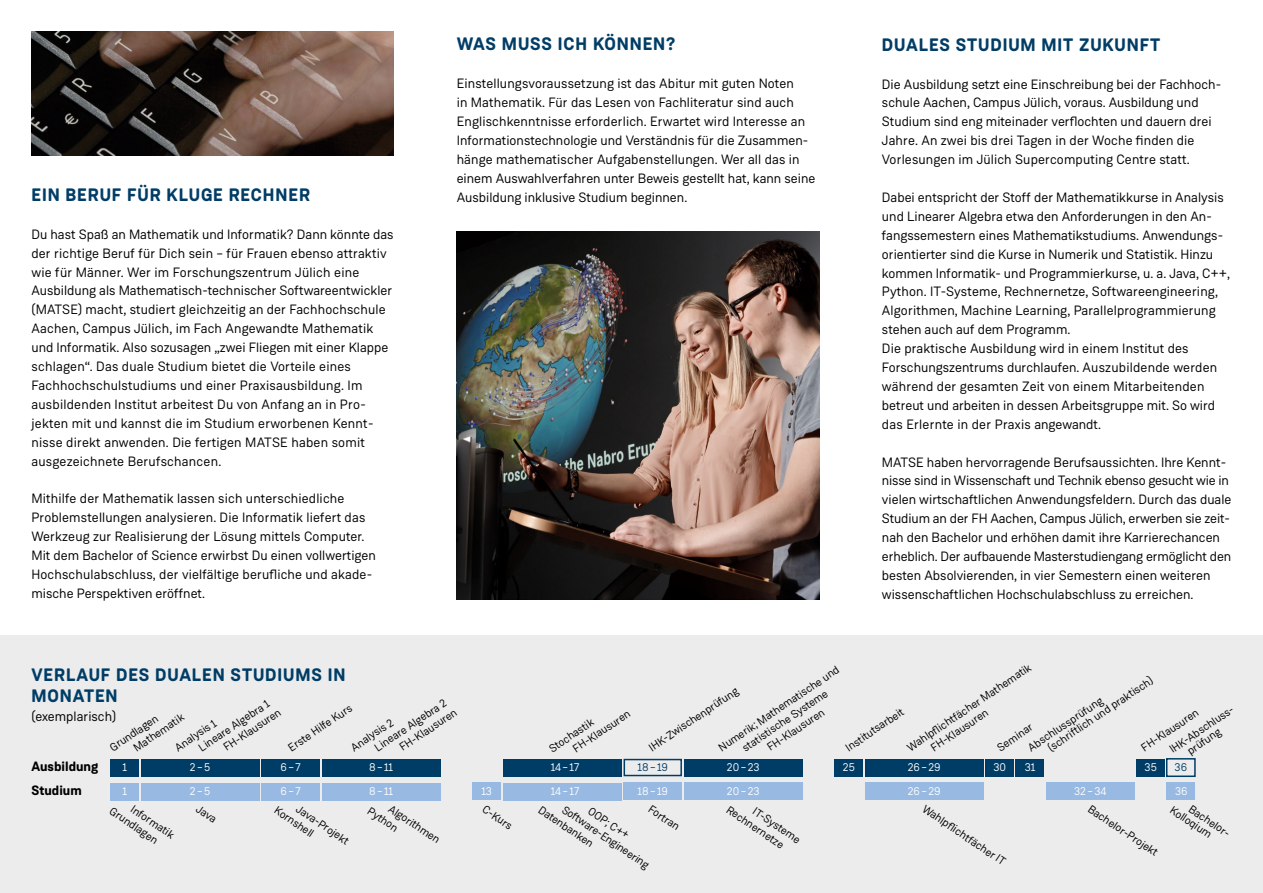
<style>
.page{position:relative;width:1263px;height:893px;background:#fff}
.page>*{position:absolute;margin:0;border:0;box-sizing:border-box;transform-origin:0 0}
.t1{font:700 18px/21.6px "Weissenhof Grotesk";letter-spacing:.05em;color:#003d66}
.t2{font:13.5px/18.9px "Weissenhof Grotesk";color:#000}
.t3{font:700 13.5px/24px "Weissenhof Grotesk";color:#000}
.t4{font:11.25px/13.5px "Weissenhof Grotesk";color:#000}
.t5{font:11.25px/24px "Weissenhof Grotesk";letter-spacing:-.005em;color:#fff}
.t6{font:11.25px "Weissenhof Grotesk";color:#003d66}
</style>
<div class="page">
<img style="left:31px;top:31px;width:363px;height:124px">
<img style="left:457px;top:232px;width:362px;height:367px">
<div style="left:0;top:636px;width:1263px;height:257px;background:#ececed"></div>
<div style="left:111px;top:783px;width:28px;height:17px;background:#97b9e2"></div>
<div style="left:141px;top:783px;width:118px;height:17px;background:#97b9e2"></div>
<div style="left:261px;top:783px;width:59px;height:17px;background:#97b9e2"></div>
<div style="left:261px;top:759px;width:59px;height:17px;background:#003d66"></div>
<div style="left:503px;top:759px;width:119px;height:17px;background:#003d66"></div>
<div style="left:503px;top:783px;width:119px;height:17px;background:#97b9e2"></div>
<div style="left:1166px;top:758px;width:30px;height:19px;border:2px solid #003d66"></div>
<div style="left:623px;top:759px;width:59px;height:17px;border:2px solid #003d66"></div>
<div style="left:623px;top:783px;width:59px;height:17px;background:#97b9e2"></div>
<div style="left:684px;top:759px;width:119px;height:17px;background:#003d66"></div>
<div style="left:684px;top:782px;width:119px;height:18px;background:#97b9e2"></div>
<div style="left:865px;top:759px;width:119px;height:17px;background:#003d66"></div>
<div style="left:865px;top:782px;width:119px;height:18px;background:#97b9e2"></div>
<div style="left:835px;top:759px;width:28px;height:17px;background:#003d66"></div>
<div style="left:986px;top:759px;width:28px;height:17px;background:#003d66"></div>
<div style="left:1016px;top:759px;width:28px;height:17px;background:#003d66"></div>
<div style="left:1046px;top:782px;width:88px;height:18px;background:#97b9e2"></div>
<div style="left:141px;top:759px;width:118px;height:17px;background:#003d66"></div>
<div style="left:111px;top:759px;width:28px;height:17px;background:#003d66"></div>
<div style="left:473px;top:783px;width:28px;height:17px;background:#97b9e2"></div>
<div style="left:322px;top:759px;width:118px;height:17px;background:#003d66"></div>
<div style="left:322px;top:783px;width:118px;height:17px;background:#97b9e2"></div>
<div style="left:1136px;top:759px;width:29px;height:17px;background:#003d66"></div>
<div style="left:1166px;top:782px;width:29px;height:18px;background:#97b9e2"></div>
<h1 class="t1" style="left:31px;top:184px;width:280px">EIN BERUF FÜR KLUGE RECHNER</h1>
<p class="t2" style="left:31px;top:225px;width:364px">Du hast Spaß an Mathematik und Informatik? Dann könnte das der richtige Beruf für Dich sein – für Frauen ebenso attraktiv wie für Männer. Wer im Forschungszentrum Jülich eine Ausbildung als Mathematisch-technischer Softwareentwickler (MATSE) macht, studiert gleichzeitig an der Fachhochschule Aachen, Campus Jülich, im Fach Angewandte Mathematik und Informatik. Also sozusagen „zwei Fliegen mit einer Klappe schlagen“. Das duale Studium bietet die Vorteile eines Fachhochschulstudiums und einer Praxisausbildung. Im ausbildenden Institut arbeitest Du von Anfang an in Pro&shy;jekten mit und kannst die im Studium erworbenen Kennt&shy;nisse direkt anwenden. Die fertigen MATSE haben somit ausgezeichnete Berufschancen.</p>
<p class="t2" style="left:31px;top:489px;width:346px">Mithilfe der Mathematik lassen sich unterschiedliche Problemstellungen analysieren. Die Informatik liefert das Werkzeug zur Realisierung der Lösung mittels Computer.<br>Mit dem Bachelor of Science erwirbst Du einen vollwertigen Hochschulabschluss, der vielfältige berufliche und akade&shy;mische Perspektiven eröffnet.</p>
<h1 class="t1" style="left:457px;top:34px;width:220px">WAS MUSS ICH KÖNNEN?</h1>
<p class="t2" style="left:457px;top:74px;width:360px">Einstellungsvoraussetzung ist das Abitur mit guten Noten<br>in Mathematik. Für das Lesen von Fachliteratur sind auch Englischkenntnisse erforderlich. Erwartet wird Interesse an Informationstechnologie und Verständnis für die Zusammen&shy;hänge mathematischer Aufgabenstellungen. Wer all das in einem Auswahlverfahren unter Beweis gestellt hat, kann seine Ausbildung inklusive Studium beginnen.</p>
<h1 class="t1" style="left:882px;top:34px;width:280px">DUALES STUDIUM MIT ZUKUNFT</h1>
<p class="t2" style="left:882px;top:74px;width:341px">Die Ausbildung setzt eine Einschreibung bei der Fachhoch&shy;schule Aachen, Campus Jülich, voraus. Ausbildung und Studium sind eng miteinader verflochten und dauern drei Jahre. An zwei bis drei Tagen in der Woche finden die Vorlesungen im Jülich Supercomputing Centre statt.</p>
<p class="t2" style="left:882px;top:188px;width:350px">Dabei entspricht der Stoff der Mathematikkurse in Analysis und Linearer Algebra etwa den Anforderungen in den An&shy;fangssemestern eines Mathematikstudiums. Anwendungs&shy;orientierter sind die Kurse in Numerik und Statistik. Hinzu kommen Informatik- und Programmierkurse, u. a. Java, C++, Python. IT-Systeme, Rechnernetze, Softwareengineering, Algorithmen, Machine Learning, Parallelprogrammierung stehen auch auf dem Programm.<br>Die praktische Ausbildung wird in einem Institut des Forschungszentrums durchlaufen. Auszubildende werden während der gesamten Zeit von einem Mitarbeitenden betreut und arbeiten in dessen Arbeitsgruppe mit. So wird das Erlernte in der Praxis angewandt.</p>
<p class="t2" style="left:882px;top:452px;width:351px">MATSE haben hervorragende Berufsaussichten. Ihre Kennt&shy;nisse sind in Wissenschaft und Technik ebenso gesucht wie in vielen wirtschaftlichen Anwendungsfeldern. Durch das duale Studium an der FH Aachen, Campus Jülich, erwerben sie zeit&shy;nah den Bachelor und erhöhen damit ihre Karrierechancen erheblich. Der aufbauende Masterstudiengang ermöglicht den besten Absolvierenden, in vier Semestern einen weiteren wissenschaftlichen Hochschulabschluss zu erreichen.</p>
<h1 class="t1" style="left:31px;top:664px;width:316px">VERLAUF DES DUALEN STUDIUMS IN<br>MONATEN</h1>
<p class="t2" style="left:31px;top:707px;width:86px">(exemplarisch)</p>
<p class="t4" style="left:372px;top:743px;width:86px;rotate:-34deg">Lineare Algebra 2</p>
<p class="t4" style="left:196px;top:743px;width:84px;rotate:-34deg">Lineare Algebra 1</p>
<p class="t4" style="left:221px;top:742px;width:68px;rotate:-34deg">FH-Klausuren</p>
<p class="t4" style="left:286px;top:743px;width:76px;rotate:-34deg">Erste Hilfe Kurs</p>
<p class="t4" style="left:397px;top:742px;width:68px;rotate:-34deg">FH-Klausuren</p>
<p class="t4" style="left:563px;top:733px;width:68px;text-indent:-19px;rotate:-34deg">Stochastik<br>FH-Klausuren</p>
<p class="t4" style="left:123px;top:732px;width:60px;text-indent:-19px;rotate:-34deg">Grundlagen<br>Mathematik</p>
<p class="t4" style="left:348px;top:743px;width:50px;rotate:-34deg">Analysis 2</p>
<p class="t4" style="left:172px;top:743px;width:49px;rotate:-34deg">Analysis 1</p>
<p class="t4" style="left:921px;top:732px;width:129px;text-indent:-19px;rotate:-34deg">Wahlpfl ichtfächer Mathematik<br>FH-Klausuren</p>
<p class="t4" style="left:716px;top:743px;width:144px;text-align:center;rotate:-34deg">Numerik; Mathematische und statistische Systeme<br>FH-Klausuren</p>
<p class="t4" style="left:1045px;top:743px;width:126px;rotate:-34deg">(schriftlich und praktisch)</p>
<p class="t4" style="left:646px;top:743px;width:106px;rotate:-34deg">IHK-Zwischenprüfung</p>
<p class="t4" style="left:1014px;top:727px;width:89px;line-height:17.2px;text-indent:-26px;rotate:-34deg">Seminar<br>Abschlussprüfung</p>
<p class="t4" style="left:843px;top:743px;width:69px;rotate:-34deg">Institutsarbeit</p>
<p class="t4" style="left:1156px;top:728px;width:78px;line-height:17.2px;text-indent:-23px;rotate:-34deg">FH-Klausuren<br>IHK-Abschluss-</p>
<p class="t4" style="left:1184px;top:746px;width:39px;rotate:-34deg">prüfung</p>
<p class="t3" style="left:31px;top:755px;width:68px">Ausbildung<br>Studium</p>
<p class="t5" style="left:190px;top:755px;width:22px">2–5</p>
<p class="t5" style="left:281px;top:755px;width:22px">6–7</p>
<p class="t5" style="left:843px;top:755px;width:13px">25</p>
<p class="t5" style="left:122px;top:755px;width:6px">1</p>
<p class="t6" style="left:1174px;top:761px;width:14px">36</p>
<p class="t5" style="left:122px;top:779px;width:6px">1</p>
<p class="t5" style="left:369px;top:755px;width:26px">8–11<br>8–11</p>
<p class="t5" style="left:551px;top:755px;width:30px">14–17<br>14–17</p>
<p class="t5" style="left:993px;top:755px;width:14px">30</p>
<p class="t5" style="left:1025px;top:755px;width:12px">31</p>
<p class="t5" style="left:1144px;top:755px;width:14px">35</p>
<p class="t6" style="left:637px;top:761px;width:32px">18–19</p>
<p class="t5" style="left:727px;top:755px;width:34px">20–23</p>
<p class="t5" style="left:908px;top:755px;width:34px">26–29</p>
<p class="t5" style="left:481px;top:779px;width:12px">13</p>
<p class="t5" style="left:637px;top:779px;width:32px">18–19</p>
<p class="t5" style="left:727px;top:779px;width:34px">20–23</p>
<p class="t5" style="left:908px;top:779px;width:34px">26–29</p>
<p class="t5" style="left:1074px;top:779px;width:34px">32–34</p>
<p class="t5" style="left:1175px;top:779px;width:14px">36</p>
<p class="t5" style="left:190px;top:779px;width:22px">2–5</p>
<p class="t5" style="left:281px;top:779px;width:22px">6–7</p>
<p class="t4" style="left:287px;top:792px;width:80px;text-indent:17px;rotate:34deg">Java-Projekt<br>Kornshell</p>
<p class="t4" style="left:543px;top:803px;width:65px;rotate:34deg">Datenbanken</p>
<p class="t4" style="left:393px;top:802px;width:61px;rotate:34deg">Algorithmen</p>
<p class="t4" style="left:1175px;top:803px;width:49px;rotate:34deg">Kolloqium</p>
<p class="t4" style="left:758px;top:804px;width:57px;rotate:34deg">IT-Systeme</p>
<p class="t4" style="left:927px;top:802px;width:99px;rotate:34deg">Wahlpfl ichtfächer IT</p>
<p class="t4" style="left:1093px;top:802px;width:83px;rotate:34deg">Bachelor-Projekt</p>
<p class="t4" style="left:1194px;top:802px;width:49px;rotate:34deg">Bachelor-</p>
<p class="t4" style="left:136px;top:802px;width:51px;rotate:34deg">Informatik</p>
<p class="t4" style="left:201px;top:802px;width:24px;rotate:34deg">Java</p>
<p class="t4" style="left:487px;top:802px;width:35px;rotate:34deg">C-Kurs</p>
<p class="t4" style="left:653px;top:802px;width:37px;rotate:34deg">Fortran</p>
<p class="t4" style="left:567px;top:803px;width:104px;rotate:34deg">Software-Engineering</p>
<p class="t4" style="left:593px;top:804px;width:49px;rotate:34deg">OOP; C++</p>
<p class="t4" style="left:731px;top:803px;width:68px;rotate:34deg">Rechnernetze</p>
<p class="t4" style="left:373px;top:804px;width:36px;rotate:34deg">Python</p>
<p class="t4" style="left:115px;top:804px;width:57px;rotate:34deg">Grundlagen</p>
</div>
